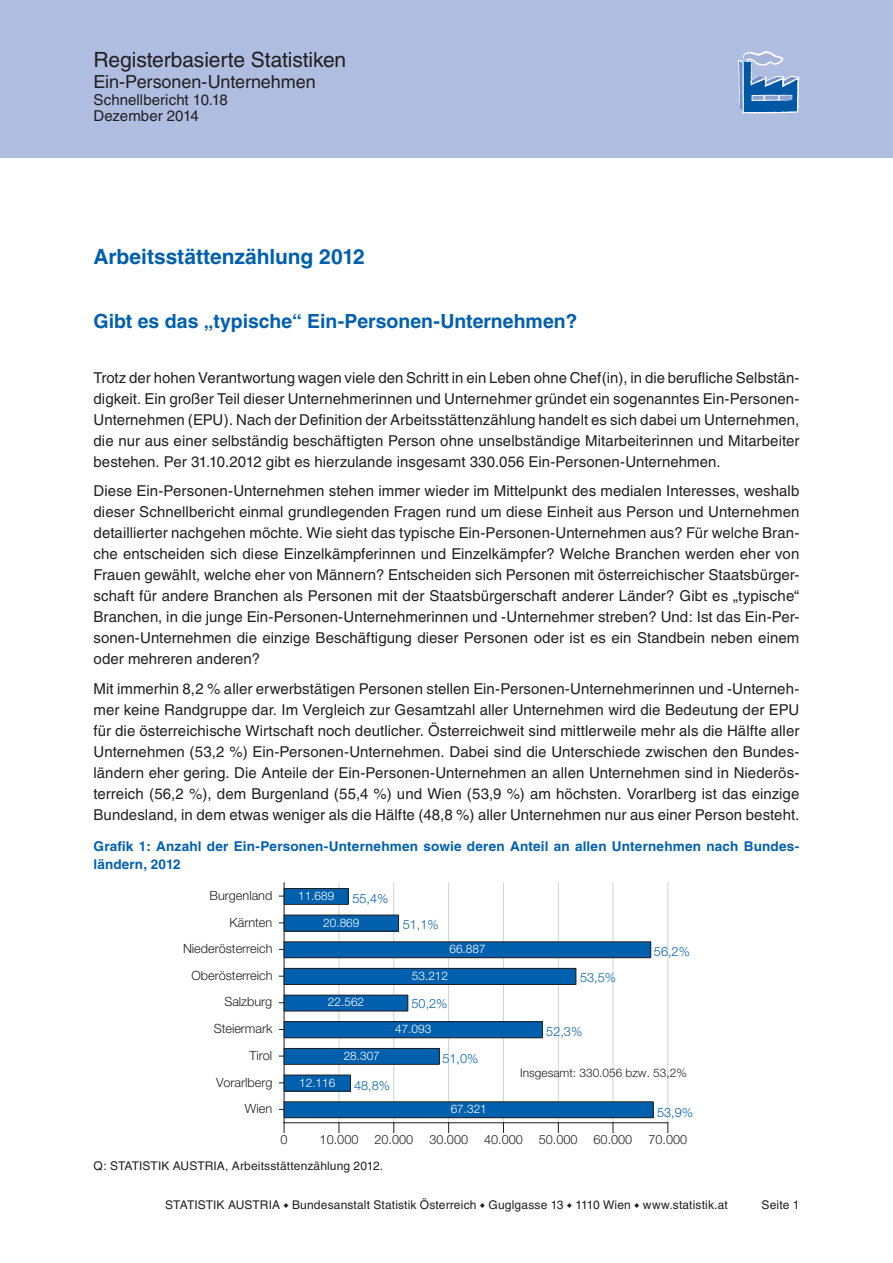
<style>
.page{position:relative;width:893px;height:1263px;background:#fff}
.page>*{position:absolute;margin:0;border:0;box-sizing:border-box;transform-origin:0 0}
.t1{font:21px "Helvetica";letter-spacing:-.005em;color:#231f20}
.t2{font:700 21px "Helvetica";letter-spacing:-.005em;color:#0160ae}
.t3{font:700 19.5px "Helvetica";letter-spacing:-.005em;color:#0160ae}
.t4{font:18px "Helvetica";letter-spacing:-.005em;color:#231f20}
.t5{font:15px/21px "Helvetica";letter-spacing:.005em;color:#231f20;text-align:justify}
.t6{font:700 13.5px/18px "Helvetica";letter-spacing:.01em;color:#0160ae}
.t7{font:300 12.75px/26.7px "Helvetica Neue LT Pro";color:#231f20;text-align:right}
.t8{font:300 12.75px "Helvetica Neue LT Pro";color:#0160ae}
.t9{font:12px "Helvetica";letter-spacing:.01em;color:#231f20}
.t10{font:300 11.85px "Helvetica Neue LT Pro";color:#fff}
.t11{font:300 11.85px "Helvetica Neue LT Pro";color:#231f20}
.s1{font-family:"Arial";font-size:8.4px}
</style>
<div class="page">
<div style="left:0;top:0;width:893px;height:157px;background:#aebde0"></div>
<hr style="left:338px;top:883px;width:1px;height:240px;background:#d1d2d4">
<hr style="left:393px;top:883px;width:1px;height:240px;background:#d1d2d4">
<hr style="left:448px;top:883px;width:1px;height:240px;background:#d1d2d4">
<hr style="left:503px;top:883px;width:1px;height:240px;background:#d1d2d4">
<hr style="left:558px;top:883px;width:1px;height:240px;background:#d1d2d4">
<hr style="left:612px;top:883px;width:1px;height:240px;background:#d1d2d4">
<hr style="left:667px;top:883px;width:1px;height:240px;background:#d1d2d4">
<hr style="left:284px;top:1122px;width:384px;height:1px;background:#231f20">
<hr style="left:284px;top:883px;width:1px;height:240px;background:#231f20">
<div style="left:284px;top:888px;width:64px;height:16px;background:#0160ae"></div>
<div style="left:284px;top:888px;width:64px;height:17px;border:1px solid #231f20"></div>
<div style="left:284px;top:915px;width:114px;height:16px;background:#0160ae"></div>
<div style="left:284px;top:942px;width:367px;height:16px;background:#0160ae"></div>
<div style="left:284px;top:941px;width:367px;height:17px;border:1px solid #231f20"></div>
<div style="left:284px;top:968px;width:292px;height:16px;background:#0160ae"></div>
<div style="left:284px;top:968px;width:292px;height:17px;border:1px solid #231f20"></div>
<div style="left:284px;top:995px;width:124px;height:16px;background:#0160ae"></div>
<div style="left:284px;top:995px;width:124px;height:16px;border:1px solid #231f20"></div>
<div style="left:284px;top:1022px;width:258px;height:16px;background:#0160ae"></div>
<div style="left:284px;top:1021px;width:259px;height:17px;border:1px solid #231f20"></div>
<div style="left:284px;top:1048px;width:155px;height:16px;background:#0160ae"></div>
<div style="left:284px;top:1048px;width:156px;height:16px;border:1px solid #231f20"></div>
<div style="left:284px;top:1075px;width:66px;height:16px;background:#0160ae"></div>
<div style="left:284px;top:1102px;width:369px;height:16px;background:#0160ae"></div>
<div style="left:284px;top:1101px;width:369px;height:17px;border:1px solid #231f20"></div>
<svg style="left:738px;top:51px;width:61px;height:63px"></svg>
<h1 class="t1" style="left:94px;top:48px;width:254px">Registerbasierte Statistiken</h1>
<p class="t4" style="left:94px;top:72px;width:224px">Ein-Personen-Unternehmen</p>
<p class="t5" style="left:94px;top:91px;width:136px;line-height:16.5px">Schnellbericht 10.18<br>Dezember 2014</p>
<h1 class="t2" style="left:94px;top:244px;width:273px">Arbeitsstättenzählung 2012</h1>
<h2 class="t3" style="left:94px;top:309px;width:485px">Gibt es das „typische“ Ein-Personen-Unternehmen?</h2>
<p class="t5" style="left:94px;top:367px;width:707px">Trotz der hohen Verantwortung wagen viele den Schritt in ein Leben ohne Chef(in), in die berufliche Selbstän&shy;digkeit. Ein großer Teil dieser Unternehmerinnen und Unternehmer gründet ein sogenanntes Ein-Personen-Unternehmen (EPU). Nach der Definition der Arbeitsstättenzählung handelt es sich dabei um Unternehmen, die nur aus einer selbständig beschäftigten Person ohne unselbständige Mitarbeiterinnen und Mitarbeiter bestehen. Per 31.10.2012 gibt es hierzulande insgesamt 330.056 Ein-Personen-Unternehmen.</p>
<p class="t5" style="left:94px;top:480px;width:707px">Diese Ein-Personen-Unternehmen stehen immer wieder im Mittelpunkt des medialen Interesses, weshalb dieser Schnellbericht einmal grundlegenden Fragen rund um diese Einheit aus Person und Unternehmen detaillierter nachgehen möchte. Wie sieht das typische Ein-Personen-Unternehmen aus? Für welche Bran&shy;che entscheiden sich diese Einzelkämpferinnen und Einzelkämpfer? Welche Branchen werden eher von Frauen gewählt, welche eher von Männern? Entscheiden sich Personen mit österreichischer Staatsbürger&shy;schaft für andere Branchen als Personen mit der Staatsbürgerschaft anderer Länder? Gibt es „typische“ Branchen, in die junge Ein-Personen-Unternehmerinnen und -Unternehmer streben? Und: Ist das Ein-Per&shy;sonen-Unternehmen die einzige Beschäftigung dieser Personen oder ist es ein Standbein neben einem oder mehreren anderen?</p>
<p class="t5" style="left:94px;top:678px;width:707px">Mit immerhin 8,2 % aller erwerbstätigen Personen stellen Ein-Personen-Unternehmerinnen und -Unterneh&shy;mer keine Randgruppe dar. Im Vergleich zur Gesamtzahl aller Unternehmen wird die Bedeutung der EPU für die österreichische Wirtschaft noch deutlicher. Österreichweit sind mittlerweile mehr als die Hälfte aller Unternehmen (53,2 %) Ein-Personen-Unternehmen. Dabei sind die Unterschiede zwischen den Bundes&shy;ländern eher gering. Die Anteile der Ein-Personen-Unternehmen an allen Unternehmen sind in Niederös&shy;terreich (56,2 %), dem Burgenland (55,4 %) und Wien (53,9 %) am höchsten. Vorarlberg ist das einzige Bundesland, in dem etwas weniger als die Hälfte (48,8 %) aller Unternehmen nur aus einer Person besteht.</p>
<p class="t6" style="left:94px;top:837px;width:707px">Grafik 1: Anzahl der Ein-Personen-Unternehmen sowie deren Anteil an allen Unternehmen nach Bundes&shy;ländern, 2012</p>
<p class="t7" style="left:183px;top:882px;width:91px">Burgenland<br>Kärnten<br>Niederösterreich<br>Oberösterreich<br>Salzburg<br>Steiermark<br>Tirol<br>Vorarlberg<br>Wien</p>
<p class="t10" style="left:298px;top:888px;width:38px">11.689</p>
<p class="t8" style="left:352px;top:891px;width:37px">55,4%</p>
<p class="t10" style="left:323px;top:915px;width:38px">20.869</p>
<p class="t8" style="left:403px;top:916px;width:37px">51,1%</p>
<p class="t10" style="left:449px;top:942px;width:38px">66.887</p>
<p class="t10" style="left:412px;top:968px;width:38px">53.212</p>
<p class="t10" style="left:328px;top:995px;width:38px">22.562</p>
<p class="t8" style="left:412px;top:995px;width:37px">50,2%</p>
<p class="t10" style="left:395px;top:1022px;width:38px">47.093</p>
<p class="t10" style="left:344px;top:1048px;width:38px">28.307</p>
<p class="t8" style="left:442px;top:1050px;width:37px">51,0%</p>
<p class="t10" style="left:299px;top:1075px;width:38px">12.116</p>
<p class="t8" style="left:354px;top:1078px;width:37px">48,8%</p>
<p class="t10" style="left:451px;top:1102px;width:38px">67.321</p>
<p class="t8" style="left:580px;top:970px;width:37px">53,5%</p>
<p class="t8" style="left:546px;top:1024px;width:37px">52,3%</p>
<p class="t8" style="left:654px;top:943px;width:37px">56,2%</p>
<p class="t11" style="left:520px;top:1066px;width:168px">Insgesamt: 330.056 bzw. 53,2%</p>
<p class="t8" style="left:657px;top:1105px;width:37px">53,9%</p>
<p class="t7" style="left:281px;top:1125px;width:9px">0</p>
<p class="t7" style="left:320px;top:1125px;width:40px">10.000</p>
<p class="t7" style="left:374px;top:1125px;width:40px">20.000</p>
<p class="t7" style="left:429px;top:1125px;width:40px">30.000</p>
<p class="t7" style="left:484px;top:1125px;width:150px">40.000 50.000 60.000</p>
<p class="t7" style="left:648px;top:1125px;width:40px">70.000</p>
<p class="t9" style="left:94px;top:1159px;width:291px">Q: STATISTIK AUSTRIA, Arbeitsstättenzählung 2012.</p>
<p class="t9" style="left:165px;top:1198px;width:564px">STATISTIK AUSTRIA <span class="s1">♦</span> Bundesanstalt Statistik Österreich <span class="s1">♦</span> Guglgasse 13 <span class="s1">♦</span> 1110 Wien <span class="s1">♦</span> www.statistik.at</p>
<p class="t9" style="left:762px;top:1198px;width:39px">Seite 1</p>
</div>
